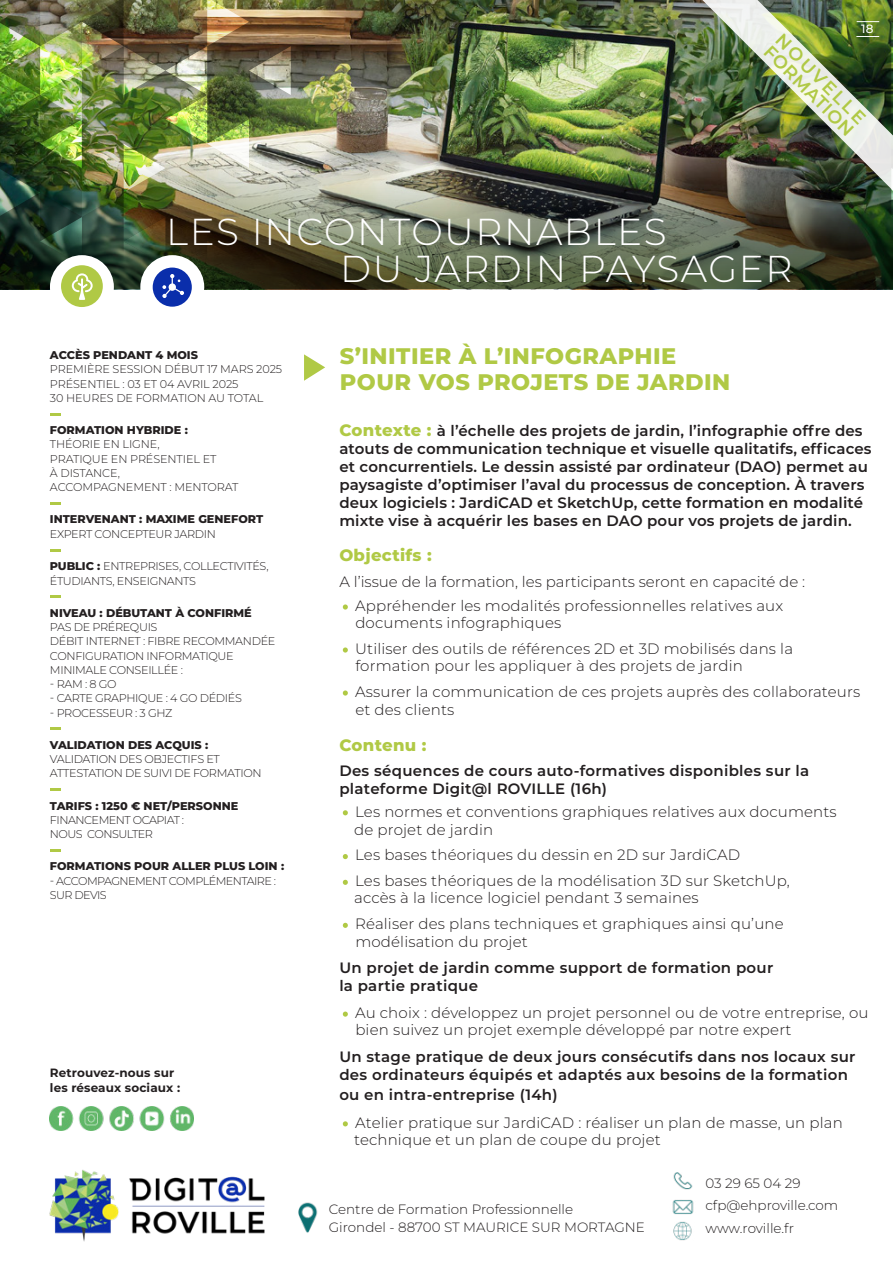
<style>
.page{position:relative;width:893px;height:1263px;background:#fff}
.page>*{position:absolute;margin:0;border:0;box-sizing:border-box;transform-origin:0 0}
.t1{font:300 60px "Montserrat";color:#b0c945}
.t2{font:300 37.5px "Montserrat";letter-spacing:.04em;color:#fff}
.t3{font:800 22.5px "Montserrat";letter-spacing:.02em;color:#b0c945}
.t4{font:600 18px "Montserrat";color:#b0c945}
.t5{font:800 16.5px "Montserrat";letter-spacing:.02em;color:#b0c945}
.t6{font:300 15px/17.2px "Montserrat";letter-spacing:.01em;color:#231f20}
.t7{font:600 15px/18px "Montserrat";letter-spacing:.01em;color:#231f20}
.t8{font:300 13.5px "Montserrat";color:#231f20}
.t9{font:700 12px "Montserrat";letter-spacing:.01em;color:#231f20}
.t10{font:500 12px "Montserrat";color:#fff}
.t11{font:300 11.25px/14.2px "Montserrat";letter-spacing:-.03em;color:#231f20}
.t12{font:800 11.25px "Montserrat";color:#231f20}
.t13{font:300 11.25px "Montserrat";letter-spacing:-.01em;color:#231f20}
.t14{font:300 11.25px/14.2px "Montserrat";letter-spacing:-.05em;color:#231f20}
.s1{font-weight:800}
.s2{font-weight:800;font-size:16.5px;color:#b0c945}
</style>
<div class="page">
<img style="left:78px;top:1113px;width:92px;height:11px">
<img style="left:291px;top:0;width:397px;height:145px">
<img style="left:291px;top:145px;width:602px;height:144px">
<svg style="left:304px;top:354px;width:21px;height:27px"></svg>
<svg style="left:50px;top:413px;width:11px;height:2px"></svg>
<svg style="left:50px;top:502px;width:11px;height:3px"></svg>
<svg style="left:50px;top:549px;width:11px;height:3px"></svg>
<svg style="left:50px;top:596px;width:11px;height:2px"></svg>
<svg style="left:50px;top:728px;width:11px;height:2px"></svg>
<svg style="left:50px;top:788px;width:11px;height:3px"></svg>
<svg style="left:50px;top:849px;width:11px;height:3px"></svg>
<img style="left:300px;top:1202px;width:18px;height:31px">
<img style="left:673px;top:1172px;width:20px;height:18px">
<img style="left:673px;top:1221px;width:19px;height:19px">
<img style="left:672px;top:1200px;width:22px;height:14px">
<img style="left:49px;top:1169px;width:251px;height:73px">
<div style="left:61px;top:265px;width:42px;height:42px;background:#b0c945;border-radius:50%"></div>
<svg style="left:140px;top:1107px;width:24px;height:23px"></svg>
<svg style="left:170px;top:1107px;width:24px;height:23px"></svg>
<svg style="left:50px;top:1107px;width:24px;height:23px"></svg>
<svg style="left:80px;top:1107px;width:24px;height:23px"></svg>
<svg style="left:110px;top:1107px;width:23px;height:23px"></svg>
<svg style="left:891px;top:266px;width:2px;height:24px"></svg>
<div style="left:153px;top:268px;width:39px;height:39px;background:#0a2eab;border-radius:50%"></div>
<img style="left:0;top:0;width:291px;height:300px">
<img style="left:688px;top:0;width:205px;height:217px">
<p class="t2" style="left:166px;top:206px;width:502px">LES INCONTOURNABLES</p>
<p class="t10" style="left:861px;top:21px;width:14px">18</p>
<p class="t4" style="left:788px;top:28px;width:120px;rotate:45deg">NOUVELLE</p>
<p class="t4" style="left:776px;top:39px;width:120px;rotate:45deg">FORMATION</p>
<p class="t12" style="left:50px;top:347px;width:150px">ACCÈS PENDANT 4 MOIS</p>
<p class="t13" style="left:50px;top:362px;width:234px">PREMIÈRE SESSION DÉBUT 17 MARS 2025</p>
<p class="t13" style="left:50px;top:376px;width:190px">PRÉSENTIEL : 03 ET 04 AVRIL 2025</p>
<p class="t13" style="left:50px;top:390px;width:215px">30 HEURES DE FORMATION AU TOTAL</p>
<p class="t12" style="left:50px;top:422px;width:139px">FORMATION HYBRIDE :</p>
<p class="t13" style="left:50px;top:437px;width:111px">THÉORIE EN LIGNE,</p>
<p class="t13" style="left:50px;top:451px;width:168px">PRATIQUE EN PRÉSENTIEL ET</p>
<p class="t13" style="left:50px;top:465px;width:72px">À DISTANCE,</p>
<p class="t13" style="left:50px;top:479px;width:190px">ACCOMPAGNEMENT : MENTORAT</p>
<p class="t12" style="left:50px;top:511px;width:215px">INTERVENANT : MAXIME GENEFORT</p>
<p class="t11" style="left:50px;top:526px;width:167px">EXPERT CONCEPTEUR JARDIN</p>
<p class="t11" style="left:50px;top:559px;width:220px"><span class="s1">PUBLIC :</span> ENTREPRISES, COLLECTIVITÉS,<br>ÉTUDIANTS, ENSEIGNANTS</p>
<p class="t12" style="left:50px;top:605px;width:203px">NIVEAU : DÉBUTANT À CONFIRMÉ</p>
<p class="t11" style="left:50px;top:620px;width:109px">PAS DE PRÉREQUIS</p>
<p class="t11" style="left:50px;top:634px;width:227px">DÉBIT INTERNET : FIBRE RECOMMANDÉE</p>
<p class="t11" style="left:50px;top:648px;width:185px">CONFIGURATION INFORMATIQUE<br>MINIMALE CONSEILLÉE :</p>
<p class="t11" style="left:50px;top:677px;width:68px">- RAM : 8 GO</p>
<p class="t11" style="left:50px;top:691px;width:193px">- CARTE GRAPHIQUE : 4 GO DÉDIÉS</p>
<p class="t11" style="left:50px;top:705px;width:124px">- PROCESSEUR : 3 GHZ</p>
<p class="t12" style="left:50px;top:737px;width:160px">VALIDATION DES ACQUIS :</p>
<p class="t11" style="left:50px;top:752px;width:213px">VALIDATION DES OBJECTIFS ET<br>ATTESTATION DE SUIVI DE FORMATION</p>
<p class="t12" style="left:50px;top:797px;width:190px">TARIFS : 1250 € NET/PERSONNE</p>
<p class="t11" style="left:50px;top:812px;width:136px">FINANCEMENT OCAPIAT :</p>
<p class="t11" style="left:50px;top:827px;width:105px">NOUS CONSULTER</p>
<p class="t12" style="left:50px;top:858px;width:236px">FORMATIONS POUR ALLER PLUS LOIN :</p>
<p class="t14" style="left:50px;top:873px;width:228px">- ACCOMPAGNEMENT COMPLÉMENTAIRE :<br>SUR DEVIS</p>
<p class="t9" style="left:50px;top:1064px;width:126px">Retrouvez-nous sur</p>
<p class="t9" style="left:50px;top:1079px;width:132px">les réseaux sociaux :</p>
<p class="t2" style="left:340px;top:243px;width:454px">DU JARDIN PAYSAGER</p>
<p class="t3" style="left:340px;top:340px;width:338px">S’INITIER À L’INFOGRAPHIE</p>
<p class="t3" style="left:340px;top:365px;width:392px">POUR VOS PROJETS DE JARDIN</p>
<p class="t7" style="left:339px;top:421px;width:534px"><span class="s2">Contexte :</span> à l’échelle des projets de jardin, l’infographie offre des atouts de communication technique et visuelle qualitatifs, efficaces et concurrentiels. Le dessin assisté par ordinateur (DAO) permet au paysagiste d’optimiser l’aval du processus de conception. À travers deux logiciels : JardiCAD et SketchUp, cette formation en modalité mixte vise à acquérir les bases en DAO pour vos projets de jardin.</p>
<p class="t5" style="left:339px;top:543px;width:94px">Objectifs :</p>
<p class="t6" style="left:339px;top:573px;width:467px">A l’issue de la formation, les participants seront en capacité de :</p>
<p class="t1" style="left:339px;top:547px;width:13px">.</p>
<p class="t6" style="left:355px;top:596px;width:430px">Appréhender les modalités professionnelles relatives aux documents infographiques</p>
<p class="t1" style="left:339px;top:590px;width:13px">.</p>
<p class="t6" style="left:355px;top:639px;width:439px">Utiliser des outils de références 2D et 3D mobilisés dans la formation pour les appliquer à des projets de jardin</p>
<p class="t1" style="left:339px;top:633px;width:13px">.</p>
<p class="t6" style="left:355px;top:682px;width:507px;line-height:18px">Assurer la communication de ces projets auprès des collaborateurs et des clients</p>
<p class="t5" style="left:339px;top:733px;width:89px">Contenu :</p>
<p class="t7" style="left:339px;top:762px;width:471px;line-height:17.2px">Des séquences de cours auto-formatives disponibles sur la plateforme Digit@l ROVILLE (16h)</p>
<p class="t1" style="left:339px;top:753px;width:13px">.</p>
<p class="t6" style="left:354px;top:802px;width:484px;line-height:18px">Les normes et conventions graphiques relatives aux documents de projet de jardin</p>
<p class="t1" style="left:339px;top:797px;width:13px">.</p>
<p class="t6" style="left:355px;top:846px;width:387px">Les bases théoriques du dessin en 2D sur JardiCAD</p>
<p class="t1" style="left:339px;top:823px;width:13px">.</p>
<p class="t6" style="left:354px;top:872px;width:437px">Les bases théoriques de la modélisation 3D sur SketchUp, accès à la licence logiciel pendant 3 semaines</p>
<p class="t1" style="left:339px;top:866px;width:13px">.</p>
<p class="t6" style="left:355px;top:914px;width:430px;line-height:18px">Réaliser des plans techniques et graphiques ainsi qu’une modélisation du projet</p>
<p class="t7" style="left:339px;top:959px;width:436px;line-height:17.2px">Un projet de jardin comme support de formation pour la partie pratique</p>
<p class="t1" style="left:339px;top:954px;width:13px">.</p>
<p class="t6" style="left:355px;top:1003px;width:515px">Au choix : développez un projet personnel ou de votre entreprise, ou bien suivez un projet exemple développé par notre expert</p>
<p class="t7" style="left:339px;top:1047px;width:518px">Un stage pratique de deux jours consécutifs dans nos locaux sur des ordinateurs équipés et adaptés aux besoins de la formation</p>
<p class="t7" style="left:339px;top:1085px;width:220px">ou en intra-entreprise (14h)</p>
<p class="t1" style="left:339px;top:1064px;width:13px">.</p>
<p class="t6" style="left:354px;top:1113px;width:490px">Atelier pratique sur JardiCAD : réaliser un plan de masse, un plan technique et un plan de coupe du projet</p>
<p class="t8" style="left:329px;top:1200px;width:246px">Centre de Formation Professionnelle</p>
<p class="t8" style="left:329px;top:1218px;width:318px">Girondel - 88700 ST MAURICE SUR MORTAGNE</p>
<p class="t8" style="left:705px;top:1174px;width:96px">03 29 65 04 29</p>
<p class="t8" style="left:705px;top:1196px;width:134px">cfp@ehproville.com</p>
<p class="t8" style="left:705px;top:1219px;width:90px">www.roville.fr</p>
</div>
